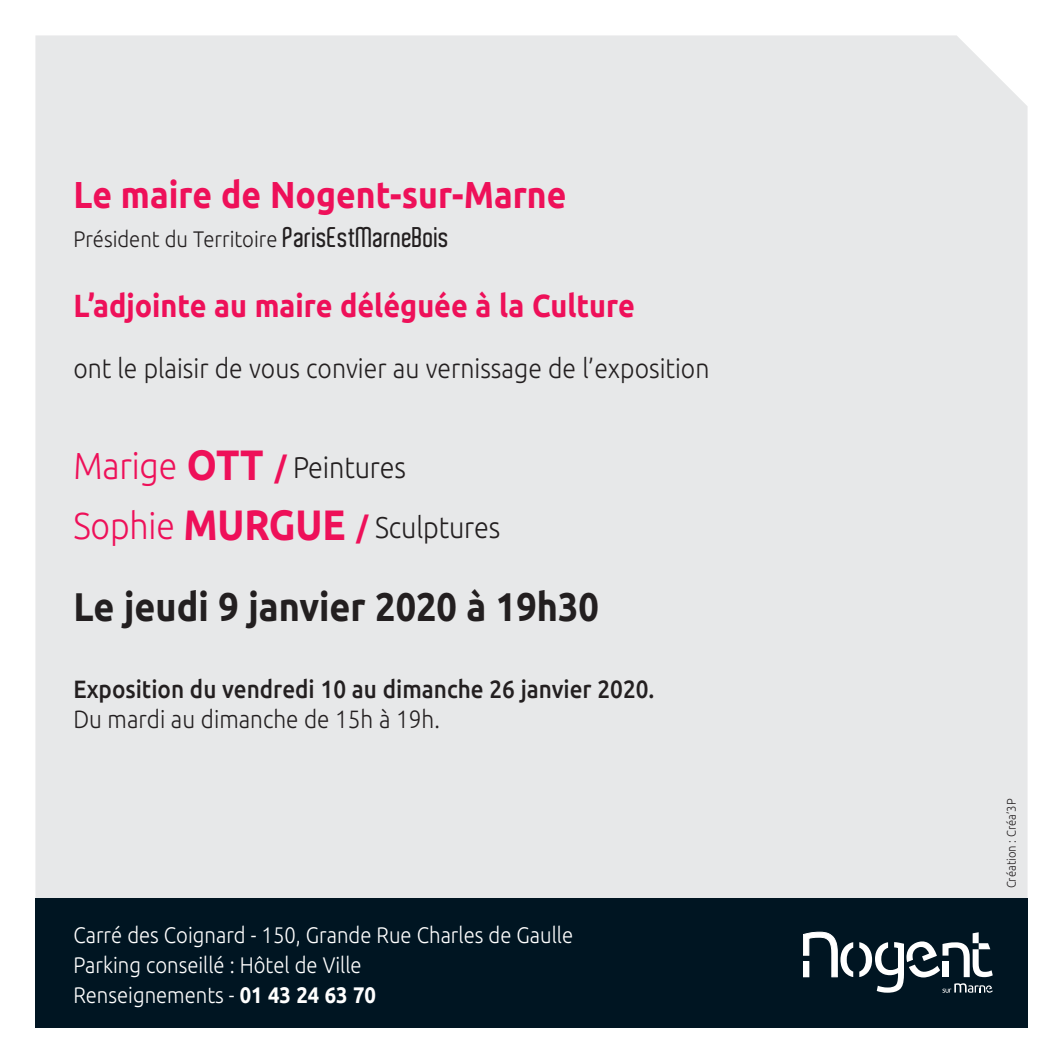
<style>
.page{position:relative;width:1063px;height:1063px;background:#fff}
.page>*{position:absolute;margin:0;border:0;box-sizing:border-box;transform-origin:0 0}
.t1{font:700 40px "Ubuntu";color:#231f20;scale:.9 1}
.t2{font:700 37.5px "Ubuntu";color:#ee1059;scale:.9 1}
.t3{font:700 32px "Ubuntu";color:#ee1059;scale:.9 1}
.t4{font:300 30px/60px "Ubuntu";letter-spacing:-.005em;color:#231f20;scale:.9 1}
.t5{font:300 27.5px "Ubuntu";color:#231f20;scale:.9 1}
.t6{font:500 25px "Ubuntu";color:#231f20;scale:.9 1}
.t7{font:300 25px "Ubuntu";color:#231f20;scale:.9 1}
.t8{font:300 22.5px/30px "Ubuntu";color:#fff;scale:.9 1}
.t9{font:300 22.5px "Ubuntu";color:#231f20;scale:.9 1}
.t10{font:300 12.5px "Ubuntu";color:#231f20;scale:.9 1}
.s1{font-family:"Aldo";font-weight:600;font-size:27.5px}
.s2{font-size:37.5px;color:#ee1059}
.s3{font-weight:700;font-size:42.5px;color:#ee1059}
.s4{font-weight:700;color:#ee1059}
.s5{font-weight:700}
</style>
<div class="page">
<div style="left:35px;top:35px;width:993px;height:863px;background:#e7e8e9"></div>
<div style="left:35px;top:898px;width:993px;height:130px;background:#001522"></div>
<svg style="left:803px;top:932px;width:50px;height:46px"></svg>
<svg style="left:859px;top:932px;width:134px;height:61px"></svg>
<h2 class="t2" style="left:73px;top:172px;width:549px">Le maire de Nogent-sur-Marne</h2>
<p class="t9" style="left:73px;top:225px;width:420px">Président du Territoire <span class="s1">ParisEstMarneBois</span></p>
<h3 class="t3" style="left:73px;top:286px;width:625px">L’adjointe au maire déléguée à la Culture</h3>
<p class="t5" style="left:73px;top:352px;width:708px">ont le plaisir de vous convier au vernissage de l’exposition</p>
<h3 class="t4" style="left:73px;top:436px;width:476px"><span class="s2">Marige</span> <span class="s3">OTT</span> <span class="s4">/</span> Peintures<br><span class="s2">Sophie</span> <span class="s3">MURGUE</span> <span class="s4">/</span> Sculptures</h3>
<h1 class="t1" style="left:73px;top:583px;width:585px">Le jeudi 9 janvier 2020 à 19h30</h1>
<p class="t6" style="left:73px;top:674px;width:647px">Exposition du vendredi 10 au dimanche 26 janvier 2020.</p>
<p class="t7" style="left:73px;top:704px;width:409px">Du mardi au dimanche de 15h à 19h.</p>
<p class="t8" style="left:73px;top:920px;width:557px">Carré des Coignard - 150, Grande Rue Charles de Gaulle<br>Parking conseillé : Hôtel de Ville<br>Renseignements - <span class="s5">01 43 24 63 70</span></p>
<p class="t10" style="left:1004px;top:888px;width:101px;rotate:-90deg">Création : Créa’3P</p>
</div>
